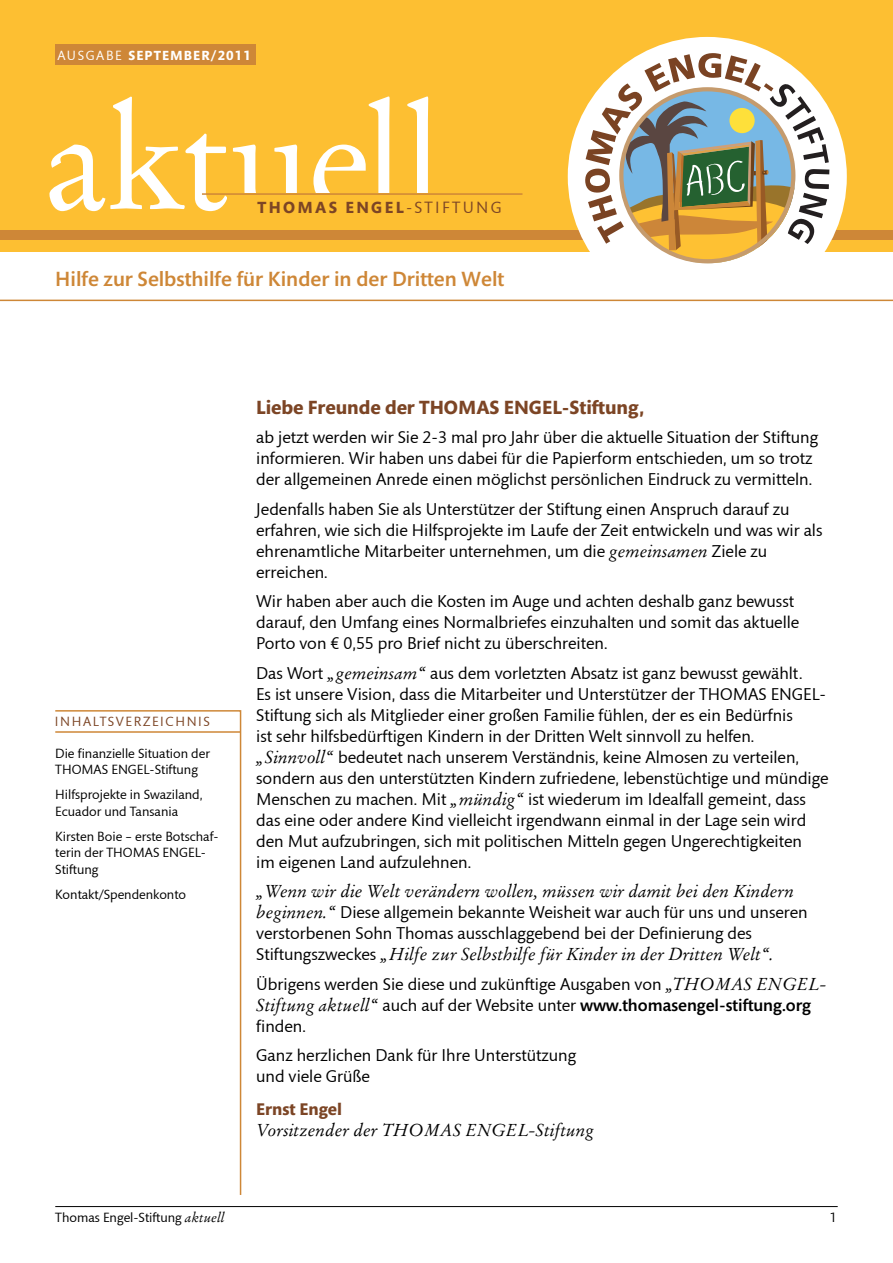
<style>
.page{position:relative;width:893px;height:1263px;background:#fff}
.page>*{position:absolute;margin:0;border:0;box-sizing:border-box;transform-origin:0 0}
.t1{font:144px "Stempel Garamond";letter-spacing:-.02em;color:#fff}
.t2{font:500 21px "Mundo Sans";color:#ce8737}
.t3{font:700 19.5px "Mundo Sans";color:#7c4525}
.t4{font:17.25px/21px "Mundo Sans";color:#000}
.t5{font:italic 17.25px "Stempel Garamond";color:#000}
.t6{font:700 17.25px "Mundo Sans";color:#7c4525}
.t7{font:700 16.5px "Mundo Sans";letter-spacing:.14em;color:#7c4525}
.t8{font:13.5px/16.5px "Mundo Sans";color:#000}
.t9{font:700 13.5px "Mundo Sans";letter-spacing:.08em;color:#fff}
.t10{font:13.5px "Mundo Sans";letter-spacing:.12em;color:#7c4525}
.s1{font-weight:400}
.s2{font-family:"Stempel Garamond";font-style:italic}
.s3{font-family:"Mundo Sans";font-style:normal}
.s4{font-weight:500}
</style>
<div class="page">
<hr style="left:55px;top:1206px;width:783px;height:1px;background:#000">
<div style="left:0;top:0;width:893px;height:251px;background:#fdbf32"></div>
<div style="left:0;top:230px;width:893px;height:10px;background:#ce8737"></div>
<div style="left:568px;top:37px;width:279px;height:279px;background:#fff;border-radius:50%"></div>
<svg style="left:585px;top:53px;width:244px;height:210px"></svg>
<hr style="left:202px;top:193px;width:320px;height:2px;background:#ce8737">
<hr style="left:0;top:300px;width:893px;height:1px;background:#ce8737">
<div style="left:55px;top:44px;width:200px;height:20px;background:#ce8737"></div>
<svg style="left:55px;top:710px;width:187px;height:485px"></svg>
<hr style="left:55px;top:731px;width:186px;height:2px;background:#ce8737">
<p class="t9" style="left:57px;top:48px;width:195px"><span class="s1">AUSGABE</span> SEPTEMBER/2011</p>
<h1 class="t1" style="left:43px;top:72px;width:400px">aktuell</h1>
<p class="t7" style="left:258px;top:198px;width:246px">THOMAS ENGEL<span class="s1">-STIFTUNG</span></p>
<p class="t2" style="left:55px;top:268px;width:450px">Hilfe zur Selbsthilfe für Kinder in der Dritten Welt</p>
<p class="t10" style="left:55px;top:714px;width:157px">INHALTSVERZEICHNIS</p>
<p class="t8" style="left:55px;top:745px;width:156px">Die finanzielle Situation der<br>THOMAS ENGEL-Stiftung</p>
<p class="t8" style="left:55px;top:787px;width:149px">Hilfsprojekte in Swaziland,<br>Ecuador und Tansania</p>
<p class="t8" style="left:55px;top:828px;width:165px">Kirsten Boie – erste Botschaf&shy;terin der THOMAS ENGEL-<br>Stiftung</p>
<p class="t8" style="left:55px;top:886px;width:132px">Kontakt/Spendenkonto</p>
<p class="t3" style="left:256px;top:396px;width:390px">Liebe Freunde der THOMAS ENGEL-Stiftung,</p>
<p class="t4" style="left:256px;top:427px;width:563px">ab jetzt werden wir Sie 2-3 mal pro Jahr über die aktuelle Situation der Stiftung informieren. Wir haben uns dabei für die Papierform entschieden, um so trotz der allgemeinen Anrede einen möglichst persönlichen Eindruck zu vermitteln.</p>
<p class="t4" style="left:256px;top:499px;width:568px">Jedenfalls haben Sie als Unterstützer der Stiftung einen Anspruch darauf zu erfahren, wie sich die Hilfsprojekte im Laufe der Zeit entwickeln und was wir als ehrenamtliche Mitarbeiter unternehmen, um die <span class="s2">gemeinsamen</span> Ziele zu erreichen.</p>
<p class="t4" style="left:256px;top:591px;width:545px">Wir haben aber auch die Kosten im Auge und achten deshalb ganz bewusst darauf, den Umfang eines Normalbriefes einzuhalten und somit das aktuelle<br>Porto von € 0,55 pro Brief nicht zu überschreiten.</p>
<p class="t4" style="left:256px;top:663px;width:574px">Das Wort <span class="s2">„gemeinsam“</span> aus dem vorletzten Absatz ist ganz bewusst gewählt.<br>Es ist unsere Vision, dass die Mitarbeiter und Unterstützer der THOMAS ENGEL-Stiftung sich als Mitglieder einer großen Familie fühlen, der es ein Bedürfnis<br>ist sehr hilfsbedürftigen Kindern in der Dritten Welt sinnvoll zu helfen. <span class="s2">„Sinnvoll“</span> bedeutet nach unserem Verständnis, keine Almosen zu verteilen, sondern aus den unterstützten Kindern zufriedene, lebenstüchtige und mündige Menschen zu machen. Mit <span class="s2">„mündig“</span> ist wiederum im Idealfall gemeint, dass das eine oder andere Kind vielleicht irgendwann einmal in der Lage sein wird den Mut aufzubringen, sich mit politischen Mitteln gegen Ungerechtigkeiten<br>im eigenen Land aufzulehnen.</p>
<p class="t5" style="left:256px;top:881px;width:539px">„Wenn wir die Welt verändern wollen, müssen wir damit bei den Kindern</p>
<p class="t4" style="left:256px;top:902px;width:553px"><span class="s2">beginnen.“</span> Diese allgemein bekannte Weisheit war auch für uns und unseren verstorbenen Sohn Thomas ausschlaggebend bei der Definierung des</p>
<p class="t5" style="left:256px;top:944px;width:519px"><span class="s3">Stiftungszweckes</span> „Hilfe zur Selbsthilfe für Kinder in der Dritten Welt“.</p>
<p class="t4" style="left:256px;top:974px;width:572px">Übrigens werden Sie diese und zukünftige Ausgaben von <span class="s2">„THOMAS ENGEL-<br>Stiftung aktuell“</span> auch auf der Website unter <span class="s4">www.thomasengel-stiftung.org </span>finden.</p>
<p class="t4" style="left:256px;top:1045px;width:321px">Ganz herzlichen Dank für Ihre Unterstützung und viele Grüße</p>
<p class="t6" style="left:256px;top:1100px;width:87px">Ernst Engel</p>
<p class="t5" style="left:256px;top:1120px;width:339px">Vorsitzender der THOMAS ENGEL-Stiftung</p>
<p class="t8" style="left:55px;top:1210px;width:171px">Thomas Engel-Stiftung <span class="s2">aktuell</span></p>
<p class="t8" style="left:830px;top:1209px;width:8px">1</p>
</div>
